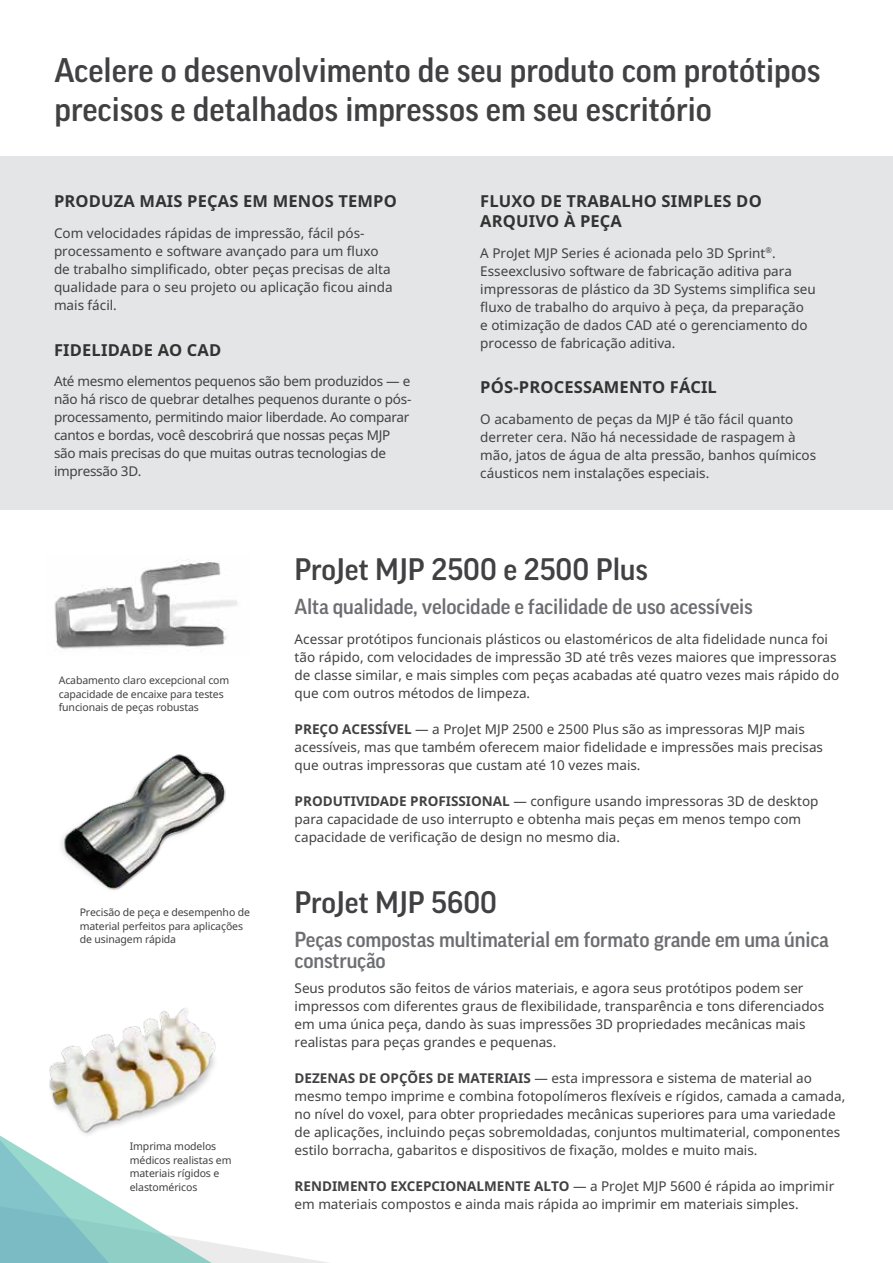
<style>
.page{position:relative;width:893px;height:1263px;background:#fff}
.page>*{position:absolute;margin:0;border:0;box-sizing:border-box;transform-origin:0 0}
.t1{font:500 33px/39px "Good Pro";color:#414042}
.t2{font:500 30px "Good Pro";color:#414042}
.t3{font:500 21px/21px "Good Pro";letter-spacing:-.01em;color:#6d6e71}
.t4{font:700 16.5px/19.8px "Noto Sans";letter-spacing:.01em;color:#333}
.t5{font:13.5px/18px "Noto Sans";color:#414042}
.t6{font:13.5px/18px "Noto Sans";letter-spacing:-.02em;color:#414042}
.t7{font:10.5px/13.5px "Noto Sans";letter-spacing:-.01em;color:#414042}
.s1{font-weight:700}
</style>
<div class="page">
<svg style="left:0;top:1170px;width:329px;height:93px"></svg>
<div style="left:0;top:156px;width:893px;height:354px;background:#e4e5e6"></div>
<img style="left:0;top:1008px;width:216px;height:162px">
<img style="left:54px;top:559px;width:183px;height:91px">
<img style="left:61px;top:754px;width:165px;height:136px">
<h1 class="t1" style="left:54px;top:50px;width:768px">Acelere o desenvolvimento de seu produto com protótipos precisos e detalhados impressos em seu escritório</h1>
<p class="t4" style="left:54px;top:191px;width:344px">PRODUZA MAIS PEÇAS EM MENOS TEMPO</p>
<p class="t5" style="left:54px;top:224px;width:340px">Com velocidades rápidas de impressão, fácil pós&shy;processamento e software avançado para um fluxo de trabalho simplificado, obter peças precisas de alta qualidade para o seu projeto ou aplicação ficou ainda mais fácil.</p>
<p class="t4" style="left:54px;top:339px;width:169px">FIDELIDADE AO CAD</p>
<p class="t6" style="left:54px;top:372px;width:359px">Até mesmo elementos pequenos são bem produzidos — e não há risco de quebrar detalhes pequenos durante o pós&shy;processamento, permitindo maior liberdade. Ao comparar cantos e bordas, você descobrirá que nossas peças MJP são mais precisas do que muitas outras tecnologias de impressão 3D.</p>
<p class="t4" style="left:480px;top:191px;width:283px">FLUXO DE TRABALHO SIMPLES DO<br>ARQUIVO À PEÇA</p>
<p class="t5" style="left:480px;top:243px;width:337px">A ProJet MJP Series é acionada pelo 3D Sprint<sup>®</sup>.<br>Esseexclusivo software de fabricação aditiva para impressoras de plástico da 3D Systems simplifica seu fluxo de trabalho do arquivo à peça, da preparação<br>e otimização de dados CAD até o gerenciamento do processo de fabricação aditiva.</p>
<p class="t4" style="left:480px;top:377px;width:238px">PÓS-PROCESSAMENTO FÁCIL</p>
<p class="t5" style="left:480px;top:410px;width:337px">O acabamento de peças da MJP é tão fácil quanto derreter cera. Não há necessidade de raspagem à mão, jatos de água de alta pressão, banhos químicos cáusticos nem instalações especiais.</p>
<p class="t7" style="left:59px;top:673px;width:172px">Acabamento claro excepcional com capacidade de encaixe para testes funcionais de peças robustas</p>
<p class="t7" style="left:80px;top:905px;width:172px">Precisão de peça e desempenho de material perfeitos para aplicações de usinagem rápida</p>
<p class="t7" style="left:130px;top:1139px;width:103px">Imprima modelos médicos realistas em materiais rígidos e elastoméricos</p>
<h2 class="t2" style="left:295px;top:552px;width:355px">ProJet MJP 2500 e 2500 Plus</h2>
<h3 class="t3" style="left:295px;top:596px;width:460px">Alta qualidade, velocidade e facilidade de uso acessíveis</h3>
<p class="t5" style="left:295px;top:630px;width:546px">Acessar protótipos funcionais plásticos ou elastoméricos de alta fidelidade nunca foi tão rápido, com velocidades de impressão 3D até três vezes maiores que impressoras de classe similar, e mais simples com peças acabadas até quatro vezes mais rápido do que com outros métodos de limpeza.</p>
<p class="t5" style="left:295px;top:720px;width:530px"><span class="s1">PREÇO ACESSÍVEL</span> — a ProJet MJP 2500 e 2500 Plus são as impressoras MJP mais acessíveis, mas que também oferecem maior fidelidade e impressões mais precisas que outras impressoras que custam até 10 vezes mais.</p>
<p class="t5" style="left:295px;top:792px;width:525px"><span class="s1">PRODUTIVIDADE PROFISSIONAL</span> — configure usando impressoras 3D de desktop para capacidade de uso interrupto e obtenha mais peças em menos tempo com capacidade de verificação de design no mesmo dia.</p>
<h2 class="t2" style="left:295px;top:885px;width:204px">ProJet MJP 5600</h2>
<h3 class="t3" style="left:295px;top:929px;width:536px">Peças compostas multimaterial em formato grande em uma única construção</h3>
<p class="t5" style="left:295px;top:978px;width:531px">Seus produtos são feitos de vários materiais, e agora seus protótipos podem ser impressos com diferentes graus de flexibilidade, transparência e tons diferenciados em uma única peça, dando às suas impressões 3D propriedades mecânicas mais realistas para peças grandes e pequenas.</p>
<p class="t5" style="left:295px;top:1068px;width:552px"><span class="s1">DEZENAS DE OPÇÕES DE MATERIAIS</span> — esta impressora e sistema de material ao mesmo tempo imprime e combina fotopolímeros flexíveis e rígidos, camada a camada, no nível do voxel, para obter propriedades mecânicas superiores para uma variedade de aplicações, incluindo peças sobremoldadas, conjuntos multimaterial, componentes estilo borracha, gabaritos e dispositivos de fixação, moldes e muito mais.</p>
<p class="t5" style="left:295px;top:1176px;width:541px"><span class="s1">RENDIMENTO EXCEPCIONALMENTE ALTO</span> — a ProJet MJP 5600 é rápida ao imprimir em materiais compostos e ainda mais rápida ao imprimir em materiais simples.</p>
</div>
